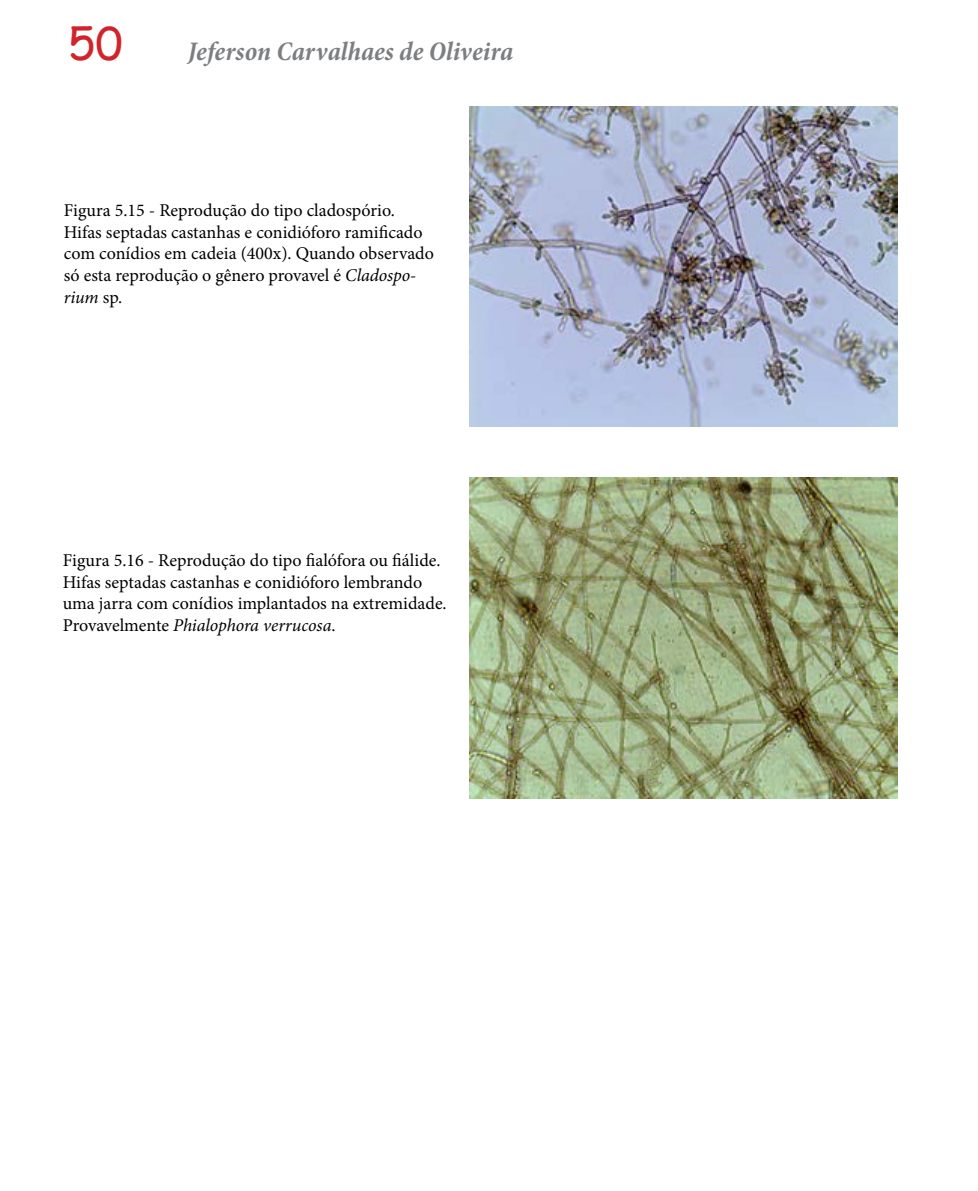
<style>
.page{position:relative;width:978px;height:1191px;background:#fff}
.page>*{position:absolute;margin:0;border:0;box-sizing:border-box;transform-origin:0 0}
.t1{font:45px "Comic Sans MS";color:#d2232a}
.t2{font:italic 700 condensed 27px "Minion Pro";color:#7c7e81}
.t3{font:18px/21.6px "Minion Pro";color:#000}
.s1{font-style:italic}
</style>
<div class="page">
<img style="left:470px;top:106px;width:427px;height:321px">
<img style="left:470px;top:477px;width:427px;height:321px">
<h1 class="t1" style="left:68px;top:11px;width:56px">50</h1>
<h2 class="t2" style="left:188px;top:33px;width:327px">Jeferson Carvalhaes de Oliveira</h2>
<p class="t3" style="left:64px;top:200px;width:372px">Figura 5.15 - Reprodução do tipo cladospório.<br>Hifas septadas castanhas e conidióforo ramificado com conídios em cadeia (400x). Quando observado só esta reprodução o gênero provavel é <span class="s1">Cladospo&shy;rium</span> sp.</p>
<p class="t3" style="left:63px;top:549px;width:385px">Figura 5.16 - Reprodução do tipo fialófora ou fiálide.<br>Hifas septadas castanhas e conidióforo lembrando uma jarra com conídios implantados na extremidade.<br>Provavelmente <span class="s1">Phialophora verrucosa</span>.</p>
</div>
